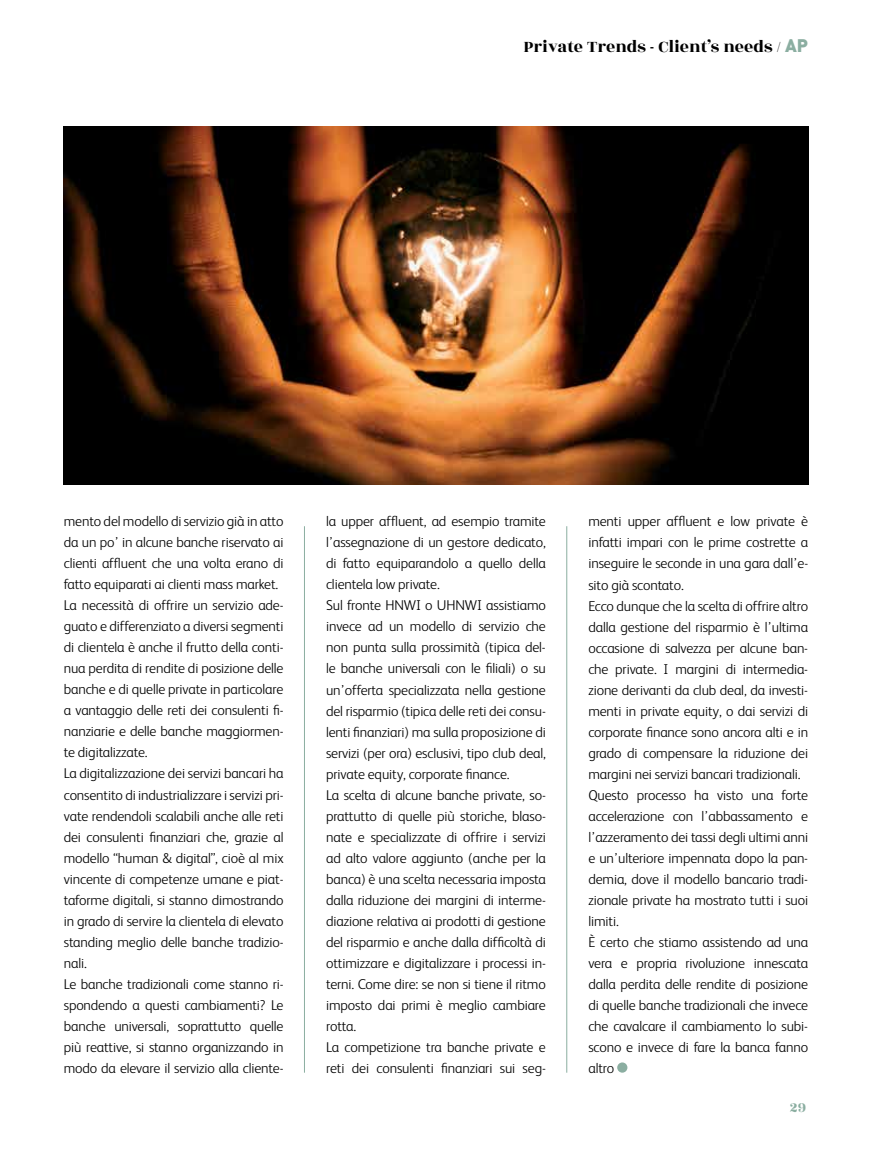
<style>
.page{position:relative;width:872px;height:1149px;background:#fff}
.page>*{position:absolute;margin:0;border:0;box-sizing:border-box;transform-origin:0 0}
.t1{font:18px "Rozha One";color:#000}
.t2{font:15px "Rozha One";color:#8baea1}
.t3{font:300 14.25px/21px "FS Albert";letter-spacing:-.01em;color:#000}
.s1{font-family:"DIN Pro";font-weight:900;color:#8baea1}
</style>
<div class="page">
<div style="left:617px;top:1062px;width:10px;height:10px;background:#8baea1;border-radius:50%"></div>
<hr style="left:304px;top:526px;width:1px;height:546px;background:#8baea1">
<hr style="left:566px;top:526px;width:1px;height:546px;background:#8baea1">
<img style="left:64px;top:127px;width:744px;height:357px">
<p class="t1" style="left:523px;top:35px;width:286px">Private Trends - Client’s needs / <span class="s1">AP</span></p>
<p class="t3" style="left:64px;top:510px;width:221px">mento del modello di servizio già in atto da un po’ in alcune banche riservato ai clienti affluent che una volta erano di fatto equiparati ai clienti mass market.<br>La necessità di offrire un servizio ade&shy;guato e differenziato a diversi segmenti di clientela è anche il frutto della conti&shy;nua perdita di rendite di posizione delle banche e di quelle private in particolare a vantaggio delle reti dei consulenti fi&shy;nanziarie e delle banche maggiormen&shy;te digitalizzate.<br>La digitalizzazione dei servizi bancari ha consentito di industrializzare i servizi pri&shy;vate rendendoli scalabili anche alle reti dei consulenti finanziari che, grazie al modello “human &amp; digital”, cioè al mix vincente di competenze umane e piat&shy;taforme digitali, si stanno dimostrando in grado di servire la clientela di elevato standing meglio delle banche tradizio&shy;nali.<br>Le banche tradizionali come stanno ri&shy;spondendo a questi cambiamenti? Le banche universali, soprattutto quelle più reattive, si stanno organizzando in modo da elevare il servizio alla cliente-</p>
<p class="t3" style="left:326px;top:510px;width:221px">la upper affluent, ad esempio tramite l’assegnazione di un gestore dedicato, di fatto equiparandolo a quello della clientela low private.<br>Sul fronte HNWI o UHNWI assistiamo invece ad un modello di servizio che non punta sulla prossimità (tipica del&shy;le banche universali con le filiali) o su un’offerta specializzata nella gestione del risparmio (tipica delle reti dei consu&shy;lenti finanziari) ma sulla proposizione di servizi (per ora) esclusivi, tipo club deal, private equity, corporate finance.<br>La scelta di alcune banche private, so&shy;prattutto di quelle più storiche, blaso&shy;nate e specializzate di offrire i servizi ad alto valore aggiunto (anche per la banca) è una scelta necessaria imposta dalla riduzione dei margini di interme&shy;diazione relativa ai prodotti di gestione del risparmio e anche dalla difficoltà di ottimizzare e digitalizzare i processi in&shy;terni. Come dire: se non si tiene il ritmo imposto dai primi è meglio cambiare rotta.<br>La competizione tra banche private e reti dei consulenti finanziari sui seg-</p>
<p class="t3" style="left:588px;top:511px;width:221px">menti upper affluent e low private è infatti impari con le prime costrette a inseguire le seconde in una gara dall’e&shy;sito già scontato.<br>Ecco dunque che la scelta di offrire altro dalla gestione del risparmio è l’ultima occasione di salvezza per alcune ban&shy;che private. I margini di intermedia&shy;zione derivanti da club deal, da investi&shy;menti in private equity, o dai servizi di corporate finance sono ancora alti e in grado di compensare la riduzione dei margini nei servizi bancari tradizionali.<br>Questo processo ha visto una forte accelerazione con l’abbassamento e l’azzeramento dei tassi degli ultimi anni e un’ulteriore impennata dopo la pan&shy;demia, dove il modello bancario tradi&shy;zionale private ha mostrato tutti i suoi limiti.<br>È certo che stiamo assistendo ad una vera e propria rivoluzione innescata dalla perdita delle rendite di posizione di quelle banche tradizionali che invece che cavalcare il cambiamento lo subi&shy;scono e invece di fare la banca fanno altro</p>
<p class="t2" style="left:789px;top:1097px;width:18px">29</p>
</div>
